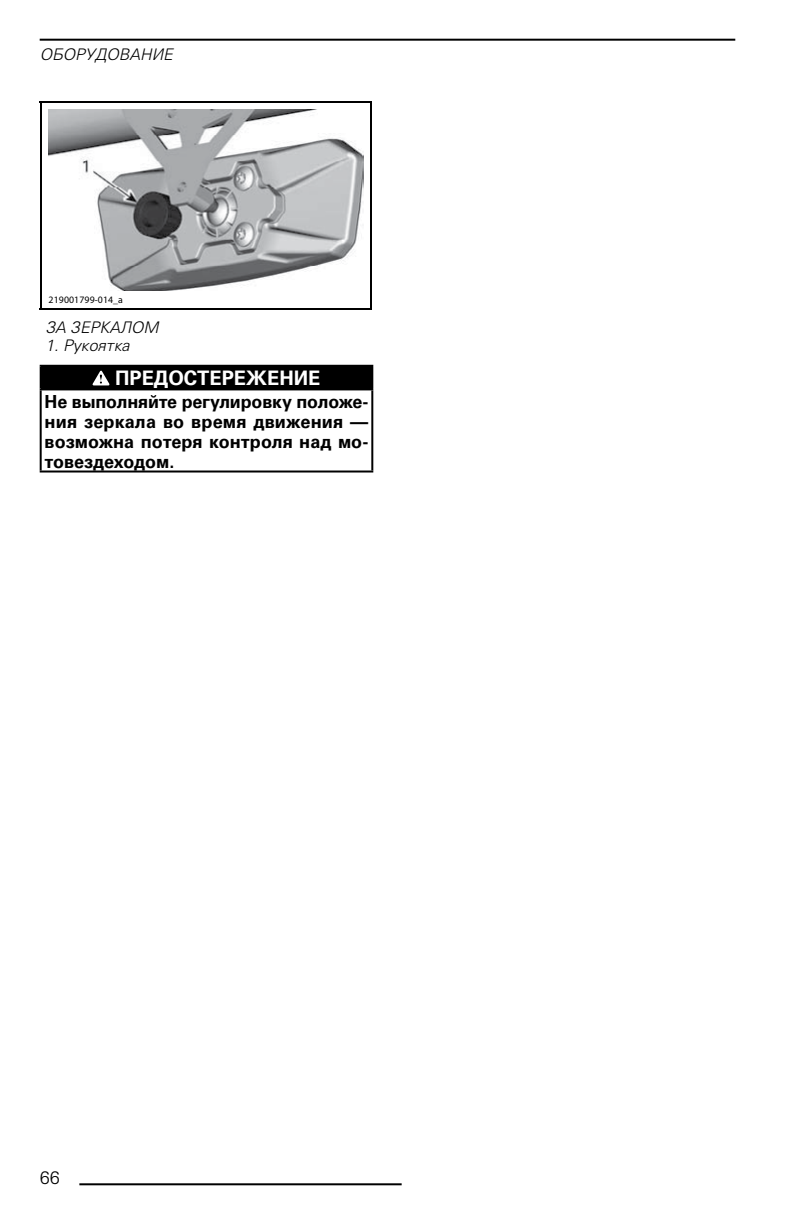
<style>
.page{position:relative;width:792px;height:1224px;background:#fff}
.page>*{position:absolute;margin:0;border:0;box-sizing:border-box;transform-origin:0 0}
.t1{font:700 20px "Univers Cyr";color:#fff}
.t2{font:700 18px/20px "Univers Cyr";color:#000;text-align:justify}
.t3{font:300 18px "Univers Cyr";color:#000}
.t4{font:italic 300 16px "Univers Cyr";color:#000}
.t5{font:300 9.8px "Univers";letter-spacing:.005em;color:#000}
</style>
<div class="page">
<hr style="left:40px;top:39px;width:695px;height:2px;background:#000">
<hr style="left:79px;top:1183px;width:323px;height:2px;background:#000">
<img style="left:49px;top:109px;width:314px;height:182px">
<hr style="left:40px;top:101px;width:332px;height:2px;background:#000">
<hr style="left:40px;top:308px;width:332px;height:2px;background:#000">
<hr style="left:40px;top:102px;width:2px;height:207px;background:#000">
<hr style="left:370px;top:102px;width:2px;height:207px;background:#000">
<div style="left:41px;top:366px;width:331px;height:23px;background:#000"></div>
<hr style="left:40px;top:365px;width:333px;height:2px;background:#000">
<hr style="left:40px;top:367px;width:2px;height:21px;background:#000">
<hr style="left:371px;top:367px;width:2px;height:21px;background:#000">
<hr style="left:40px;top:388px;width:333px;height:2px;background:#000">
<hr style="left:40px;top:390px;width:2px;height:81px;background:#000">
<hr style="left:371px;top:390px;width:2px;height:81px;background:#000">
<hr style="left:40px;top:471px;width:333px;height:2px;background:#000">
<svg style="left:92px;top:370px;width:18px;height:16px"></svg>
<p class="t4" style="left:40px;top:45px;width:135px">ОБОРУДОВАНИЕ</p>
<p class="t5" style="left:49px;top:294px;width:76px">219001799-014_a</p>
<p class="t4" style="left:45px;top:318px;width:115px">ЗА ЗЕРКАЛОМ</p>
<p class="t4" style="left:45px;top:336px;width:86px">1. Рукоятка</p>
<p class="t1" style="left:115px;top:367px;width:207px">ПРЕДОСТЕРЕЖЕНИЕ</p>
<p class="t2" style="left:45px;top:391px;width:325px">Не выполняйте регулировку положе&shy;ния зеркала во время движения — возможна потеря контроля над мо&shy;товездеходом.</p>
<p class="t3" style="left:40px;top:1168px;width:22px">66</p>
</div>
